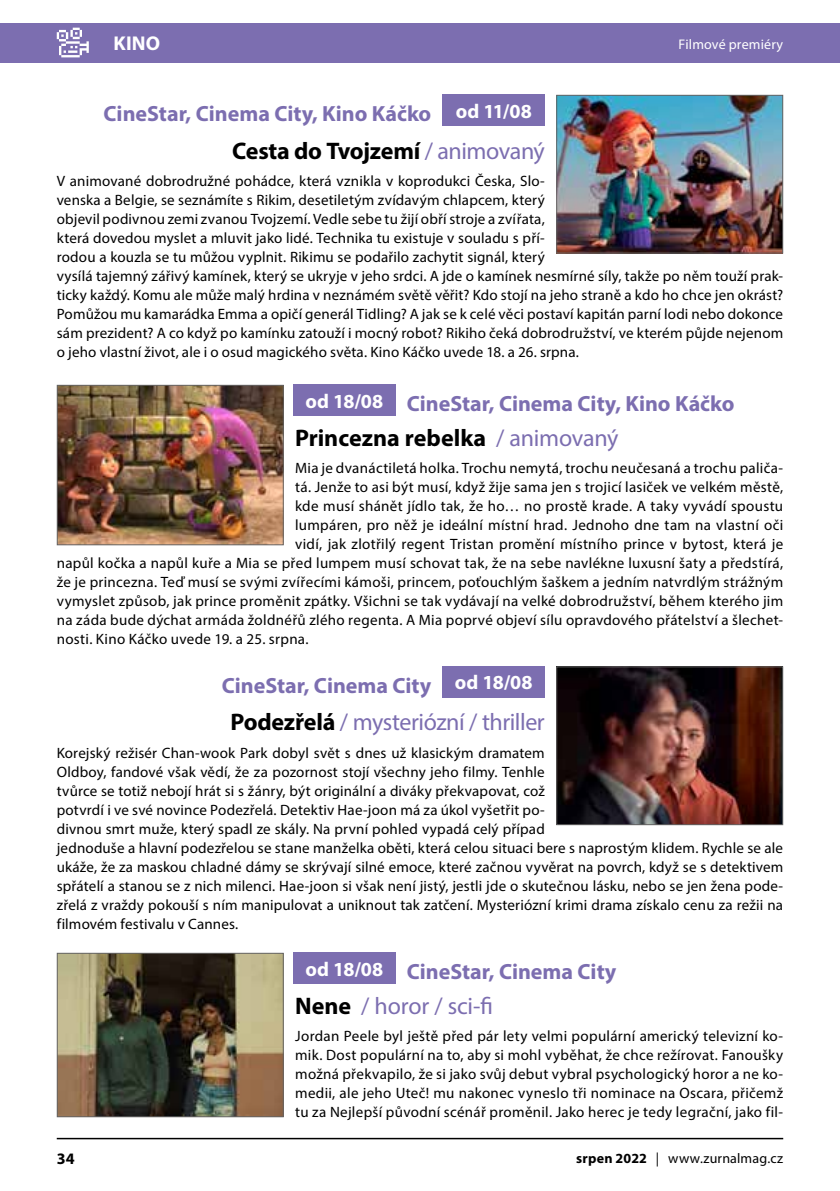
<style>
.page{position:relative;width:840px;height:1191px;background:#fff}
.page>*{position:absolute;margin:0;border:0;box-sizing:border-box;transform-origin:0 0}
.t1{font:700 24px "Myriad Pro";letter-spacing:-.005em;color:#000}
.t2{font:24px "Myriad Pro";letter-spacing:-.015em;color:#7c6eb0}
.t3{font:700 22px "Myriad Pro";color:#7c6eb0}
.t4{font:700 20px "Myriad Pro";letter-spacing:.01em;color:#fff}
.t5{font:700 16px "Myriad Pro";color:#000}
.t6{font:15px/19px "Myriad Pro";letter-spacing:.015em;color:#000}
.t7{font:14px "Myriad Pro";letter-spacing:.015em;color:#000}
.t8{font:14px "Myriad Pro";letter-spacing:.01em;color:#fff}
.s1{font-weight:400;color:#7c6eb0}
.s2{font-weight:700;color:#000}
.s3{font-weight:700}
</style>
<div class="page">
<hr style="left:57px;top:1137px;width:725px;height:2px;background:#000">
<div style="left:0;top:23px;width:839px;height:39px;background:#7c6eb0"></div>
<svg style="left:57px;top:28px;width:32px;height:29px"></svg>
<div style="left:293px;top:952px;width:102px;height:32px;background:#7c6eb0"></div>
<img style="left:59px;top:954px;width:222px;height:161px">
<div style="left:57px;top:952px;width:226px;height:165px;border:1px solid #646363"></div>
<div style="left:442px;top:666px;width:102px;height:31px;background:#7c6eb0"></div>
<img style="left:558px;top:668px;width:222px;height:155px">
<div style="left:556px;top:666px;width:226px;height:159px;border:1px solid #646363"></div>
<div style="left:293px;top:385px;width:102px;height:31px;background:#7c6eb0"></div>
<img style="left:59px;top:387px;width:222px;height:156px">
<div style="left:57px;top:385px;width:226px;height:160px;border:1px solid #646363"></div>
<div style="left:442px;top:95px;width:102px;height:31px;background:#7c6eb0"></div>
<img style="left:558px;top:97px;width:222px;height:155px">
<div style="left:556px;top:95px;width:226px;height:159px;border:1px solid #646363"></div>
<h3 class="t4" style="left:113px;top:30px;width:48px">KINO</h3>
<p class="t8" style="left:678px;top:35px;width:106px">Filmové premiéry</p>
<h3 class="t4" style="left:455px;top:98px;width:77px">od 11/08</h3>
<h2 class="t3" style="left:104px;top:99px;width:329px">CineStar, Cinema City, Kino Káčko</h2>
<h1 class="t1" style="left:232px;top:135px;width:314px">Cesta do Tvojzemí <span class="s1">/ animovaný</span></h1>
<p class="t6" style="left:57px;top:171px;width:727px">V animované dobrodružné pohádce, která vznikla v koprodukci Česka, Slo-<br>venska a Belgie, se seznámíte s Rikim, desetiletým zvídavým chlapcem, který<br>objevil podivnou zemi zvanou Tvojzemí. Vedle sebe tu žijí obří stroje a zvířata,<br>která dovedou myslet a mluvit jako lidé. Technika tu existuje v souladu s pří-<br>rodou a kouzla se tu můžou vyplnit. Rikimu se podařilo zachytit signál, který<br>vysílá tajemný zářivý kamínek, který se ukryje v jeho srdci. A jde o kamínek nesmírné síly, takže po něm touží prak&shy;ticky každý. Komu ale může malý hrdina v neznámém světě věřit? Kdo stojí na jeho straně a kdo ho chce jen okrást?<br>Pomůžou mu kamarádka Emma a opičí generál Tidling? A jak se k celé věci postaví kapitán parní lodi nebo dokonce sám prezident? A co když po kamínku zatouží i mocný robot? Rikiho čeká dobrodružství, ve kterém půjde nejenom o jeho vlastní život, ale i o osud magického světa. Kino Káčko uvede 18. a 26. srpna.</p>
<h3 class="t4" style="left:305px;top:388px;width:79px">od 18/08</h3>
<h2 class="t3" style="left:406px;top:389px;width:329px">CineStar, Cinema City, Kino Káčko</h2>
<h1 class="t1" style="left:295px;top:422px;width:325px">Princezna rebelka <span class="s1">/ animovaný</span></h1>
<p class="t6" style="left:295px;top:458px;width:489px">Mia je dvanáctiletá holka. Trochu nemytá, trochu neučesaná a trochu paliča-</p>
<p class="t6" style="left:295px;top:477px;width:489px">tá. Jenže to asi být musí, když žije sama jen s trojicí lasiček ve velkém městě,</p>
<p class="t6" style="left:295px;top:496px;width:489px">kde musí shánět jídlo tak, že ho… no prostě krade. A taky vyvádí spoustu</p>
<p class="t6" style="left:295px;top:515px;width:489px">lumpáren, pro něž je ideální místní hrad. Jednoho dne tam na vlastní oči</p>
<p class="t6" style="left:295px;top:534px;width:489px">vidí, jak zlotřilý regent Tristan promění místního prince v bytost, která je</p>
<p class="t6" style="left:57px;top:553px;width:727px">napůl kočka a napůl kuře a Mia se před lumpem musí schovat tak, že na sebe navlékne luxusní šaty a předstírá,</p>
<p class="t6" style="left:57px;top:572px;width:727px">že je princezna. Teď musí se svými zvířecími kámoši, princem, poťouchlým šaškem a jedním natvrdlým strážným</p>
<p class="t6" style="left:57px;top:591px;width:727px">vymyslet způsob, jak prince proměnit zpátky. Všichni se tak vydávají na velké dobrodružství, během kterého jim</p>
<p class="t6" style="left:57px;top:610px;width:727px">na záda bude dýchat armáda žoldnéřů zlého regenta. A Mia poprvé objeví sílu opravdového přátelství a šlechet-</p>
<p class="t6" style="left:57px;top:629px;width:253px">nosti. Kino Káčko uvede 19. a 25. srpna.</p>
<h3 class="t4" style="left:454px;top:669px;width:79px">od 18/08</h3>
<h2 class="t3" style="left:222px;top:671px;width:211px">CineStar, Cinema City</h2>
<h1 class="t2" style="left:230px;top:707px;width:316px"><span class="s2">Podezřelá</span> / mysteriózní / thriller</h1>
<p class="t6" style="left:57px;top:743px;width:727px">Korejský režisér Chan-wook Park dobyl svět s dnes už klasickým dramatem<br>Oldboy, fandové však vědí, že za pozornost stojí všechny jeho filmy. Tenhle<br>tvůrce se totiž nebojí hrát si s žánry, být originální a diváky překvapovat, což<br>potvrdí i ve své novince Podezřelá. Detektiv Hae-joon má za úkol vyšetřit po-<br>divnou smrt muže, který spadl ze skály. Na první pohled vypadá celý případ<br>jednoduše a hlavní podezřelou se stane manželka oběti, která celou situaci bere s naprostým klidem. Rychle se ale ukáže, že za maskou chladné dámy se skrývají silné emoce, které začnou vyvěrat na povrch, když se s detektivem spřátelí a stanou se z nich milenci. Hae-joon si však není jistý, jestli jde o skutečnou lásku, nebo se jen žena pode&shy;zřelá z vraždy pokouší s ním manipulovat a uniknout tak zatčení. Mysteriózní krimi drama získalo cenu za režii na filmovém festivalu v Cannes.</p>
<h3 class="t4" style="left:305px;top:956px;width:79px">od 18/08</h3>
<h2 class="t3" style="left:406px;top:957px;width:211px">CineStar, Cinema City</h2>
<h1 class="t2" style="left:295px;top:990px;width:199px"><span class="s2">Nene</span> / horor / sci-fi</h1>
<p class="t6" style="left:295px;top:1026px;width:489px;text-align:justify">Jordan Peele byl ještě před pár lety velmi populární americký televizní ko&shy;mik. Dost populární na to, aby si mohl vyběhat, že chce režírovat. Fanoušky možná překvapilo, že si jako svůj debut vybral psychologický horor a ne ko&shy;medii, ale jeho Uteč! mu nakonec vyneslo tři nominace na Oscara, přičemž tu za Nejlepší původní scénář proměnil. Jako herec je tedy legrační, jako fil-</p>
<p class="t5" style="left:57px;top:1148px;width:19px">34</p>
<p class="t7" style="left:576px;top:1149px;width:208px"><span class="s3">srpen 2022</span> | www.zurnalmag.cz</p>
</div>
